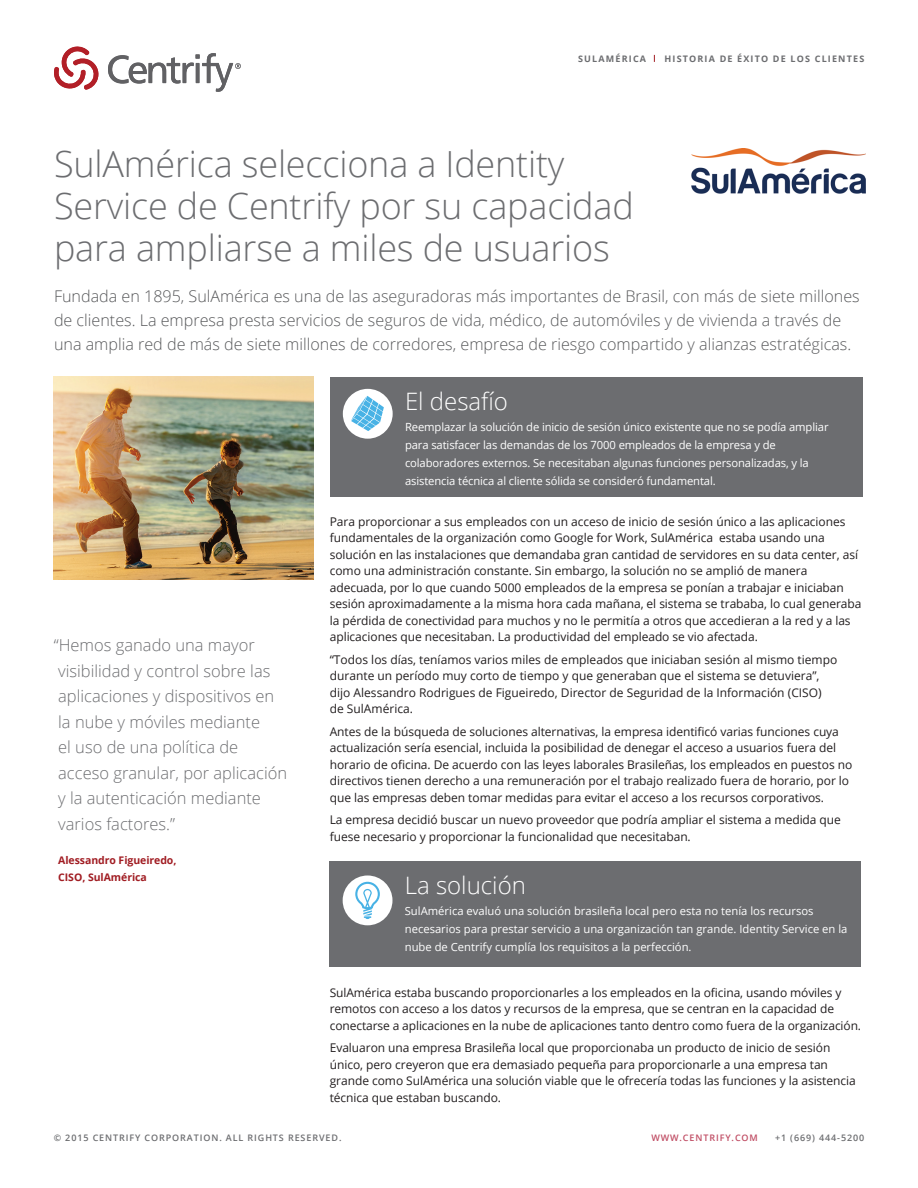
<style>
.page{position:relative;width:918px;height:1188px;background:#fff}
.page>*{position:absolute;margin:0;border:0;box-sizing:border-box;transform-origin:0 0}
.t1{font:300 36px/42px "Open Sans";letter-spacing:-.005em;color:#6c6d70}
.t2{font:300 24px "Open Sans";color:#fff}
.t3{font:300 16.5px/25.5px "Open Sans";color:#6c6d70}
.t4{font:300 16.2px/24px "Open Sans";color:#57585a}
.t5{font:12px/16.5px "Open Sans";letter-spacing:-.005em;color:#231f20}
.t6{font:11.25px/18px "Open Sans";letter-spacing:-.01em;color:#fff}
.t7{font:700 10.5px/16.5px "Open Sans";letter-spacing:-.005em;color:#a11d23}
.t8{font:600 9px "Open Sans";letter-spacing:.1em;color:#6c6d70}
.t9{font:700 9px "Open Sans";letter-spacing:.13em;color:#6c6d70}
.t10{font:600 9px "Open Sans";letter-spacing:.1em;color:#c04d64}
</style>
<div class="page">
<svg style="left:54px;top:46px;width:45px;height:44px"></svg>
<svg style="left:108px;top:53px;width:133px;height:39px"></svg>
<div style="left:330px;top:377px;width:532px;height:120px;background:#6c6d70"></div>
<div style="left:343px;top:389px;width:50px;height:50px;background:#fff;border-radius:50%"></div>
<svg style="left:351px;top:396px;width:33px;height:35px"></svg>
<img style="left:691px;top:149px;width:175px;height:45px">
<img style="left:53px;top:377px;width:261px;height:203px">
<div style="left:330px;top:861px;width:531px;height:105px;background:#6c6d70"></div>
<div style="left:343px;top:876px;width:49px;height:49px;background:#fff;border-radius:50%"></div>
<svg style="left:355px;top:882px;width:25px;height:37px"></svg>
<p class="t9" style="left:578px;top:52px;width:69px">SULAMÉRICA</p>
<p class="t9" style="left:664px;top:52px;width:201px">HISTORIA DE ÉXITO DE LOS CLIENTES</p>
<h1 class="t1" style="left:54px;top:142px;width:581px">SulAmérica selecciona a Identity<br>Service de Centrify por su capacidad para ampliarse a miles de usuarios</h1>
<p class="t4" style="left:54px;top:283px;width:807px">Fundada en 1895, SulAmérica es una de las aseguradoras más importantes de Brasil, con más de siete millones de clientes. La empresa presta servicios de seguros de vida, médico, de automóviles y de vivienda a través de una amplia red de más de siete millones de corredores, empresa de riesgo compartido y alianzas estratégicas.</p>
<h3 class="t3" style="left:54px;top:632px;width:235px">“Hemos ganado una mayor visibilidad y control sobre las aplicaciones y dispositivos en<br>la nube y móviles mediante<br>el uso de una política de acceso granular, por aplicación y la autenticación mediante varios factores.”</h3>
<p class="t7" style="left:58px;top:852px;width:120px">Alessandro Figueiredo,<br>CISO, SulAmérica</p>
<h2 class="t2" style="left:405px;top:384px;width:104px">El desafío</h2>
<p class="t6" style="left:405px;top:417px;width:425px">Reemplazar la solución de inicio de sesión único existente que no se podía ampliar para satisfacer las demandas de los 7000 empleados de la empresa y de colaboradores externos. Se necesitaban algunas funciones personalizadas, y la asistencia técnica al cliente sólida se consideró fundamental.</p>
<p class="t5" style="left:330px;top:513px;width:533px">Para proporcionar a sus empleados con un acceso de inicio de sesión único a las aplicaciones fundamentales de la organización como Google for Work, SulAmérica estaba usando una solución en las instalaciones que demandaba gran cantidad de servidores en su data center, así como una administración constante. Sin embargo, la solución no se amplió de manera adecuada, por lo que cuando 5000 empleados de la empresa se ponían a trabajar e iniciaban sesión aproximadamente a la misma hora cada mañana, el sistema se trababa, lo cual generaba la pérdida de conectividad para muchos y no le permitía a otros que accedieran a la red y a las aplicaciones que necesitaban. La productividad del empleado se vio afectada.</p>
<p class="t5" style="left:330px;top:651px;width:509px">“Todos los días, teníamos varios miles de empleados que iniciaban sesión al mismo tiempo durante un período muy corto de tiempo y que generaban que el sistema se detuviera”, dijo Alessandro Rodrigues de Figueiredo, Director de Seguridad de la Información (CISO) de SulAmérica.</p>
<p class="t5" style="left:330px;top:723px;width:524px">Antes de la búsqueda de soluciones alternativas, la empresa identificó varias funciones cuya actualización sería esencial, incluida la posibilidad de denegar el acceso a usuarios fuera del horario de oficina. De acuerdo con las leyes laborales Brasileñas, los empleados en puestos no directivos tienen derecho a una remuneración por el trabajo realizado fuera de horario, por lo que las empresas deben tomar medidas para evitar el acceso a los recursos corporativos.</p>
<p class="t5" style="left:330px;top:811px;width:513px">La empresa decidió buscar un nuevo proveedor que podría ampliar el sistema a medida que fuese necesario y proporcionar la funcionalidad que necesitaban.</p>
<h2 class="t2" style="left:405px;top:869px;width:123px">La solución</h2>
<p class="t6" style="left:405px;top:902px;width:444px">SulAmérica evaluó una solución brasileña local pero esta no tenía los recursos necesarios para prestar servicio a una organización tan grande. Identity Service en la nube de Centrify cumplía los requisitos a la perfección.</p>
<p class="t5" style="left:330px;top:984px;width:533px">SulAmérica estaba buscando proporcionarles a los empleados en la oficina, usando móviles y remotos con acceso a los datos y recursos de la empresa, que se centran en la capacidad de conectarse a aplicaciones en la nube de aplicaciones tanto dentro como fuera de la organización.</p>
<p class="t5" style="left:330px;top:1039px;width:527px">Evaluaron una empresa Brasileña local que proporcionaba un producto de inicio de sesión único, pero creyeron que era demasiado pequeña para proporcionarle a una empresa tan grande como SulAmérica una solución viable que le ofrecería todas las funciones y la asistencia técnica que estaban buscando.</p>
<p class="t8" style="left:54px;top:1131px;width:289px">© 2015 CENTRIFY CORPORATION. ALL RIGHTS RESERVED.</p>
<p class="t10" style="left:651px;top:1131px;width:108px">WWW.CENTRIFY.COM</p>
<p class="t8" style="left:775px;top:1131px;width:91px">+1 (669) 444-5200</p>
</div>
